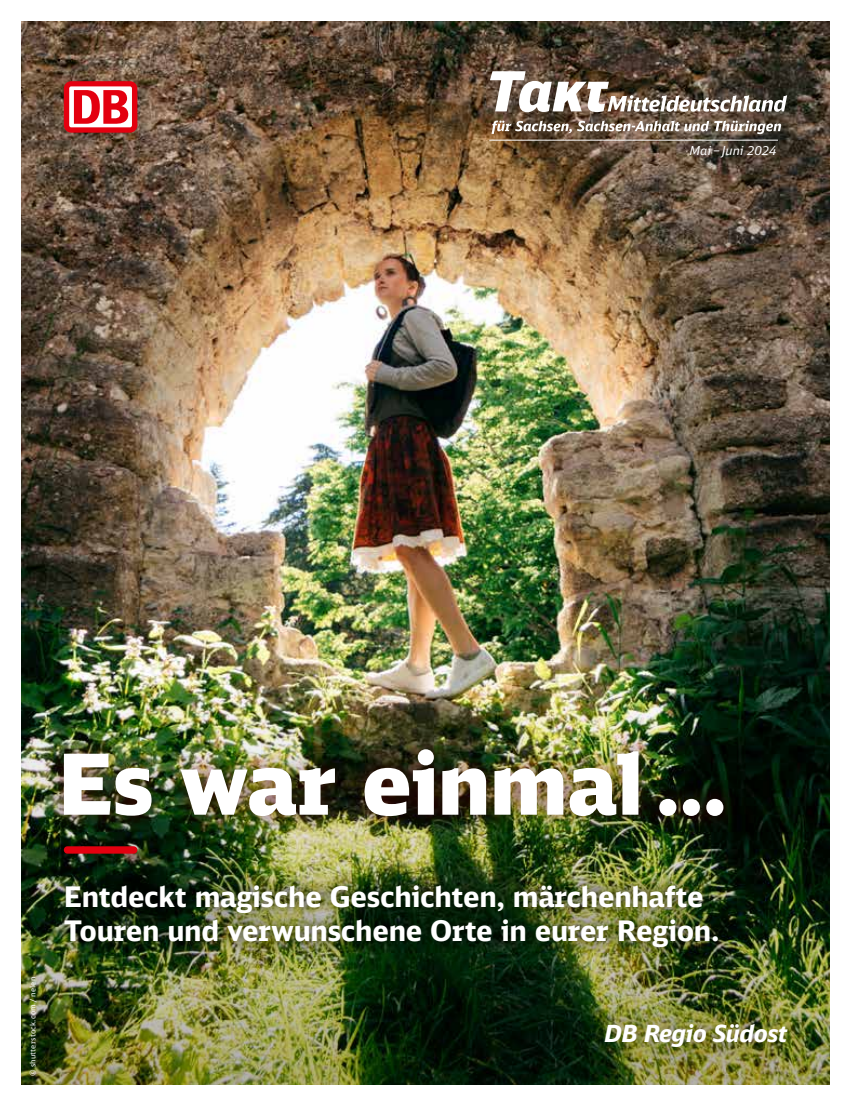
<style>
.page{position:relative;width:851px;height:1106px;background:#fff}
.page>*{position:absolute;margin:0;border:0;box-sizing:border-box;transform-origin:0 0}
.t1{font:900 83.85px "DB Sans";letter-spacing:-.01em;color:#fff}
.t2{font:700 28.35px/34.5px "DB Sans";letter-spacing:-.01em;color:#fff}
.t3{font:italic 700 23.55px "DB Sans";letter-spacing:-.02em;color:#fff}
.t4{font:italic 12.3px "DB Sans";color:#fff}
.t5{font:7.5px "DB Sans";letter-spacing:.025em;color:#fff}
</style>
<div class="page">
<img style="left:21px;top:21px;width:808px;height:646px">
<img style="left:21px;top:667px;width:808px;height:417px">
<div style="left:579px;top:996px;width:233px;height:77px;background:#000;opacity:.5"></div>
<div style="left:45px;top:731px;width:696px;height:103px;background:#4d0200;opacity:.64"></div>
<img style="left:49px;top:868px;width:684px;height:96px">
<div style="left:64px;top:846px;width:73px;height:7px;background:#e3000f;border-radius:4px"></div>
<svg style="left:490px;top:71px;width:297px;height:41px"></svg>
<svg style="left:491px;top:121px;width:290px;height:13px"></svg>
<hr style="left:489px;top:140px;width:288px;height:1px;background:#fff">
<div style="left:64px;top:81px;width:73px;height:52px;background:#e3000f;border-radius:7px"></div>
<div style="left:69px;top:86px;width:63px;height:41px;background:#fff;border-radius:2px"></div>
<svg style="left:74px;top:90px;width:54px;height:34px"></svg>
<p class="t4" style="left:689px;top:143px;width:89px">Mai–Juni 2024</p>
<h1 class="t1" style="left:58px;top:730px;width:672px">Es war einmal…</h1>
<p class="t5" style="left:28px;top:1076px;width:101px;rotate:-90deg">© shutterstock.com / nelen</p>
<p class="t2" style="left:64px;top:878px;width:657px">Entdeckt magische Geschichten, märchenhafte<br>Touren und verwunschene Orte in eurer Region.</p>
<p class="t3" style="left:604px;top:1018px;width:184px">DB Regio Südost</p>
</div>
